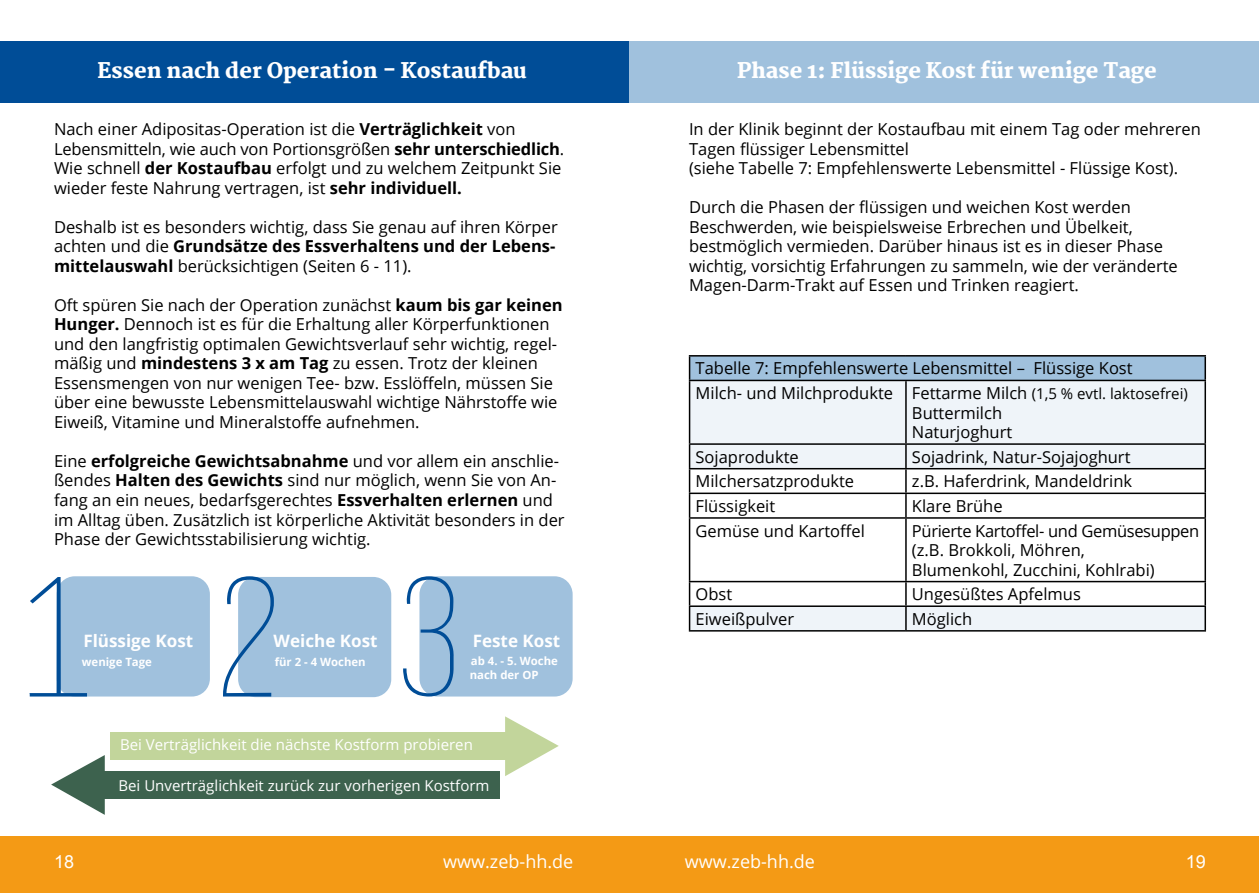
<style>
.page{position:relative;width:1259px;height:893px;background:#fff}
.page>*{position:absolute;margin:0;border:0;box-sizing:border-box;transform-origin:0 0}
.t1{font:800 21px "Martel";color:#fff}
.t2{font:18px "Open Sans";color:#fff}
.t3{font:18px "Arial";color:#fff}
.t4{font:700 17.1px "Open Sans";color:#fff}
.t5{font:16.5px/19.5px "Open Sans";color:#000}
.t6{font:15px "Open Sans";color:#fff}
.t7{font:700 11.4px/13.6px "Open Sans";color:#fff}
.s1{font-weight:700}
.s2{font-size:15px}
</style>
<div class="page">
<div style="left:629px;top:836px;width:630px;height:57px;background:#f49a15"></div>
<div style="left:0;top:836px;width:629px;height:57px;background:#f49a15"></div>
<div style="left:0;top:41px;width:629px;height:61px;background:#004d97"></div>
<div style="left:57px;top:576px;width:153px;height:120px;background:#a0c1dd;border-radius:18px"></div>
<div style="left:238px;top:577px;width:153px;height:120px;background:#a0c1dd;border-radius:18px"></div>
<div style="left:419px;top:576px;width:153px;height:120px;background:#a0c1dd;border-radius:18px"></div>
<svg style="left:30px;top:577px;width:57px;height:119px"></svg>
<svg style="left:223px;top:576px;width:51px;height:120px"></svg>
<svg style="left:403px;top:576px;width:51px;height:120px"></svg>
<div style="left:110px;top:732px;width:395px;height:28px;background:#c2d59b"></div>
<svg style="left:505px;top:716px;width:54px;height:60px"></svg>
<div style="left:104px;top:771px;width:396px;height:28px;background:#3d624e"></div>
<svg style="left:51px;top:755px;width:54px;height:60px"></svg>
<div style="left:629px;top:41px;width:630px;height:61px;background:#a0c1dd"></div>
<div style="left:689px;top:356px;width:516px;height:24px;background:#a0c1dd"></div>
<svg style="left:690px;top:381px;width:514px;height:249px"></svg>
<hr style="left:689px;top:355px;width:217px;height:2px;background:#000">
<svg style="left:689px;top:357px;width:1px;height:23px"></svg>
<hr style="left:906px;top:355px;width:300px;height:2px;background:#000">
<hr style="left:1204px;top:357px;width:2px;height:23px;background:#000">
<hr style="left:689px;top:380px;width:217px;height:1px;background:#000">
<hr style="left:689px;top:381px;width:1px;height:62px;background:#000">
<hr style="left:906px;top:380px;width:300px;height:1px;background:#000">
<hr style="left:905px;top:381px;width:1px;height:62px;background:#000">
<hr style="left:1204px;top:381px;width:2px;height:62px;background:#000">
<hr style="left:689px;top:443px;width:217px;height:2px;background:#000">
<hr style="left:906px;top:443px;width:300px;height:2px;background:#000">
<hr style="left:1204px;top:445px;width:2px;height:23px;background:#000">
<hr style="left:689px;top:468px;width:217px;height:1px;background:#000">
<hr style="left:906px;top:468px;width:300px;height:1px;background:#000">
<hr style="left:1204px;top:469px;width:2px;height:24px;background:#000">
<hr style="left:689px;top:493px;width:217px;height:1px;background:#000">
<svg style="left:689px;top:445px;width:1px;height:72px"></svg>
<hr style="left:906px;top:493px;width:300px;height:1px;background:#000">
<svg style="left:905px;top:445px;width:1px;height:72px"></svg>
<hr style="left:1204px;top:494px;width:2px;height:23px;background:#000">
<hr style="left:689px;top:517px;width:217px;height:2px;background:#000">
<hr style="left:689px;top:519px;width:1px;height:62px;background:#000">
<hr style="left:906px;top:517px;width:300px;height:2px;background:#000">
<hr style="left:905px;top:519px;width:1px;height:62px;background:#000">
<hr style="left:1204px;top:519px;width:2px;height:62px;background:#000">
<hr style="left:689px;top:581px;width:217px;height:1px;background:#000">
<hr style="left:906px;top:581px;width:300px;height:1px;background:#000">
<hr style="left:1204px;top:582px;width:2px;height:23px;background:#000">
<hr style="left:689px;top:605px;width:217px;height:2px;background:#000">
<svg style="left:689px;top:582px;width:1px;height:48px"></svg>
<hr style="left:906px;top:605px;width:300px;height:2px;background:#000">
<svg style="left:905px;top:582px;width:1px;height:48px"></svg>
<hr style="left:1204px;top:607px;width:2px;height:23px;background:#000">
<hr style="left:689px;top:630px;width:217px;height:2px;background:#000">
<hr style="left:906px;top:630px;width:300px;height:2px;background:#000">
<p class="t1" style="left:97px;top:58px;width:431px">Essen nach der Operation - Kostaufbau</p>
<p class="t5" style="left:54px;top:119px;width:512px">Nach einer Adipositas-Operation ist die <span class="s1">Verträglichkeit</span> von Lebensmitteln, wie auch von Portionsgrößen <span class="s1">sehr unterschiedlich</span>.<br>Wie schnell <span class="s1">der Kostaufbau</span> erfolgt und zu welchem Zeitpunkt Sie wieder feste Nahrung vertragen, ist <span class="s1">sehr individuell.</span></p>
<p class="t5" style="left:54px;top:217px;width:505px">Deshalb ist es besonders wichtig, dass Sie genau auf ihren Körper achten und die <span class="s1">Grundsätze des Essverhaltens und der Lebens&shy;mittelauswahl</span> berücksichtigen (Seiten 6 - 11).</p>
<p class="t5" style="left:54px;top:295px;width:510px">Oft spüren Sie nach der Operation zunächst <span class="s1">kaum bis gar keinen Hunger.</span> Dennoch ist es für die Erhaltung aller Körperfunktionen und den langfristig optimalen Gewichtsverlauf sehr wichtig, regel&shy;mäßig und <span class="s1">mindestens 3 x am Tag</span> zu essen. Trotz der kleinen Essensmengen von nur wenigen Tee- bzw. Esslöffeln, müssen Sie über eine bewusste Lebensmittelauswahl wichtige Nährstoffe wie Eiweiß, Vitamine und Mineralstoffe aufnehmen.</p>
<p class="t5" style="left:54px;top:451px;width:512px">Eine <span class="s1">erfolgreiche Gewichtsabnahme</span> und vor allem ein anschlie&shy;ßendes <span class="s1">Halten des Gewichts</span> sind nur möglich, wenn Sie von An&shy;fang an ein neues, bedarfsgerechtes <span class="s1">Essverhalten erlernen</span> und im Alltag üben. Zusätzlich ist körperliche Aktivität besonders in der Phase der Gewichtsstabilisierung wichtig.</p>
<p class="t4" style="left:83px;top:628px;width:111px">Flüssige Kost</p>
<p class="t7" style="left:82px;top:654px;width:72px">wenige Tage</p>
<p class="t4" style="left:274px;top:629px;width:106px">Weiche Kost</p>
<p class="t7" style="left:275px;top:655px;width:93px">für 2 - 4 Wochen</p>
<p class="t4" style="left:473px;top:628px;width:89px">Feste Kost</p>
<p class="t7" style="left:470px;top:654px;width:90px">ab 4. - 5. Woche nach der OP</p>
<p class="t6" style="left:120px;top:735px;width:354px">Bei Verträglichkeit die nächste Kostform probieren</p>
<p class="t6" style="left:118px;top:775px;width:372px">Bei Unverträglichkeit zurück zur vorherigen Kostform</p>
<p class="t1" style="left:737px;top:58px;width:421px">Phase 1: Flüssige Kost für wenige Tage</p>
<p class="t5" style="left:689px;top:119px;width:513px">In der Klinik beginnt der Kostaufbau mit einem Tag oder mehreren<br>Tagen flüssiger Lebensmittel<br>(siehe Tabelle 7: Empfehlenswerte Lebensmittel - Flüssige Kost).</p>
<p class="t5" style="left:689px;top:197px;width:490px">Durch die Phasen der flüssigen und weichen Kost werden Beschwerden, wie beispielsweise Erbrechen und Übelkeit, bestmöglich vermieden. Darüber hinaus ist es in dieser Phase wichtig, vorsichtig Erfahrungen zu sammeln, wie der veränderte Magen-Darm-Trakt auf Essen und Trinken reagiert.</p>
<p class="t5" style="left:695px;top:356px;width:494px;line-height:24.6px">Tabelle 7: Empfehlenswerte Lebensmittel – Flüssige Kost<br>Milch- und Milchprodukte Fettarme Milch <span class="s2">(1,5 % evtl. laktosefrei)</span></p>
<p class="t5" style="left:912px;top:402px;width:102px">Buttermilch<br>Naturjoghurt</p>
<p class="t5" style="left:695px;top:447px;width:105px">Sojaprodukte</p>
<p class="t5" style="left:912px;top:447px;width:220px">Sojadrink, Natur-Sojajoghurt</p>
<p class="t5" style="left:695px;top:471px;width:160px">Milchersatzprodukte</p>
<p class="t5" style="left:912px;top:471px;width:222px">z.B. Haferdrink, Mandeldrink</p>
<p class="t5" style="left:695px;top:496px;width:81px">Flüssigkeit</p>
<p class="t5" style="left:912px;top:496px;width:92px">Klare Brühe</p>
<p class="t5" style="left:695px;top:520px;width:171px">Gemüse und Kartoffel</p>
<p class="t5" style="left:912px;top:520px;width:289px">Pürierte Kartoffel- und Gemüsesuppen (z.B. Brokkoli, Möhren,<br>Blumenkohl, Zucchini, Kohlrabi)</p>
<p class="t5" style="left:695px;top:584px;width:38px">Obst</p>
<p class="t5" style="left:912px;top:584px;width:170px">Ungesüßtes Apfelmus</p>
<p class="t5" style="left:695px;top:609px;width:100px">Eiweißpulver</p>
<p class="t5" style="left:912px;top:609px;width:62px">Möglich</p>
<p class="t3" style="left:54px;top:850px;width:22px">18</p>
<p class="t2" style="left:443px;top:849px;width:132px">www.zeb-hh.de</p>
<p class="t2" style="left:685px;top:849px;width:132px">www.zeb-hh.de</p>
<p class="t3" style="left:1186px;top:850px;width:22px">19</p>
</div>
